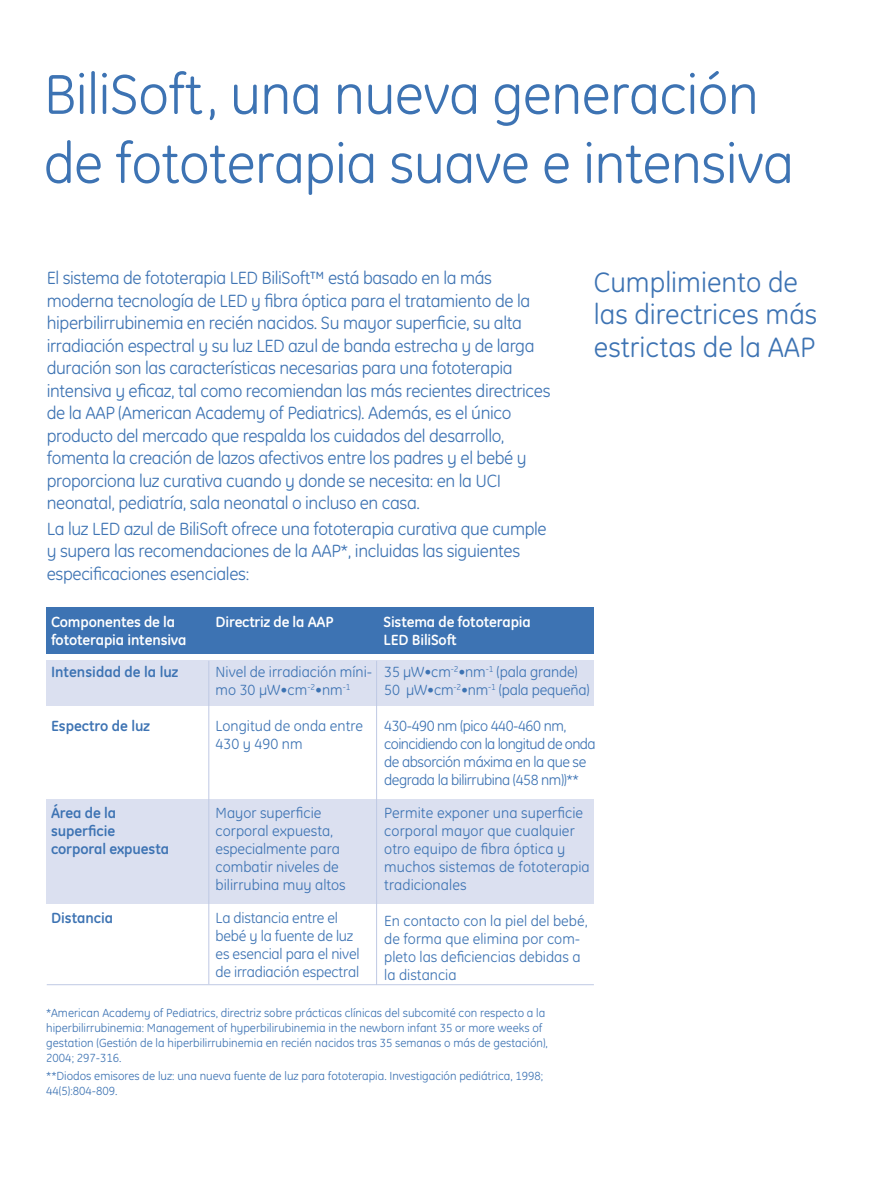
<style>
.page{position:relative;width:893px;height:1191px;background:#fff}
.page>*{position:absolute;margin:0;border:0;box-sizing:border-box;transform-origin:0 0}
.t1{font:57px/69px "GE Inspira";letter-spacing:-.01em;color:#3d73b3}
.t2{font:28.5px/32.2px "GE Inspira";color:#3d73b3}
.t3{font:18px/22.5px "GE Inspira";letter-spacing:-.02em;color:#3d73b3}
.t4{font:15px/18px "GE Inspira";color:#3d73b3}
.t5{font:15px/18px "GE Inspira";letter-spacing:-.03em;color:#3d73b3}
.t6{font:700 15px/18px "GE Inspira";letter-spacing:-.01em;color:#fff}
.t7{font:700 15px/18px "GE Inspira";color:#3d73b3}
.t8{font:12px/15px "GE Inspira";color:#3d73b3}
</style>
<div class="page">
<div style="left:47px;top:799px;width:547px;height:104px;background:#dbe0f0"></div>
<div style="left:47px;top:660px;width:547px;height:46px;background:#dbe0f0"></div>
<div style="left:47px;top:607px;width:547px;height:46px;background:#3d73b3"></div>
<hr style="left:376px;top:661px;width:1px;height:324px;background:#bfc9e4">
<hr style="left:47px;top:984px;width:547px;height:1px;background:#bfc9e4">
<hr style="left:209px;top:661px;width:1px;height:323px;background:#bfc9e4">
<h1 class="t1" style="left:44px;top:60px;width:752px">BiliSoft, una nueva generación de fototerapia suave e intensiva</h1>
<p class="t3" style="left:47px;top:267px;width:505px">El sistema de fototerapia LED BiliSoft™ está basado en la más moderna tecnología de LED y fibra óptica para el tratamiento de la hiperbilirrubinemia en recién nacidos. Su mayor superficie, su alta irradiación espectral y su luz LED azul de banda estrecha y de larga duración son las características necesarias para una fototerapia intensiva y eficaz, tal como recomiendan las más recientes directrices de la AAP (American Academy of Pediatrics). Además, es el único producto del mercado que respalda los cuidados del desarrollo, fomenta la creación de lazos afectivos entre los padres y el bebé y proporciona luz curativa cuando y donde se necesita: en la UCI neonatal, pediatría, sala neonatal o incluso en casa.</p>
<p class="t3" style="left:47px;top:517px;width:501px">La luz LED azul de BiliSoft ofrece una fototerapia curativa que cumple y supera las recomendaciones de la AAP*, incluidas las siguientes especificaciones esenciales:</p>
<h2 class="t2" style="left:594px;top:266px;width:225px">Cumplimiento de las directrices más estrictas de la AAP</h2>
<p class="t6" style="left:51px;top:613px;width:137px">Componentes de la fototerapia intensiva</p>
<p class="t7" style="left:51px;top:663px;width:129px">Intensidad de la luz</p>
<p class="t7" style="left:51px;top:717px;width:100px">Espectro de luz</p>
<p class="t7" style="left:51px;top:804px;width:120px">Área de la superficie corporal expuesta</p>
<p class="t7" style="left:51px;top:909px;width:64px">Distancia</p>
<p class="t6" style="left:216px;top:613px;width:120px">Directriz de la AAP</p>
<p class="t6" style="left:384px;top:613px;width:149px">Sistema de fototerapia<br>LED BiliSoft</p>
<p class="t4" style="left:384px;top:663px;width:207px">35 μW•cm<sup>-2</sup>•nm<sup>-1</sup> (pala grande)<br>50 μW•cm<sup>-2</sup>•nm<sup>-1</sup> (pala pequeña)</p>
<p class="t5" style="left:384px;top:717px;width:213px">430-490 nm (pico 440-460 nm, coincidiendo con la longitud de onda de absorción máxima en la que se degrada la bilirrubina (458 nm))**</p>
<p class="t4" style="left:384px;top:804px;width:207px">Permite exponer una superficie corporal mayor que cualquier otro equipo de fibra óptica y muchos sistemas de fototerapia tradicionales</p>
<p class="t4" style="left:384px;top:912px;width:205px">En contacto con la piel del bebé, de forma que elimina por com&shy;pleto las deficiencias debidas a la distancia</p>
<p class="t4" style="left:216px;top:663px;width:158px">Nivel de irradiación míni&shy;mo 30 μW•cm<sup>-2</sup>•nm<sup>-1</sup></p>
<p class="t4" style="left:216px;top:717px;width:149px">Longitud de onda entre<br>430 y 490 nm</p>
<p class="t4" style="left:216px;top:804px;width:132px">Mayor superficie corporal expuesta, especialmente para combatir niveles de bilirrubina muy altos</p>
<p class="t4" style="left:216px;top:909px;width:145px">La distancia entre el bebé y la fuente de luz es esencial para el nivel de irradiación espectral</p>
<p class="t8" style="left:46px;top:1005px;width:503px">*American Academy of Pediatrics, directriz sobre prácticas clínicas del subcomité con respecto a la hiperbilirrubinemia: Management of hyperbilirubinemia in the newborn infant 35 or more weeks of gestation (Gestión de la hiperbilirrubinemia en recién nacidos tras 35 semanas o más de gestación), 2004; 297-316.</p>
<p class="t8" style="left:46px;top:1068px;width:499px">**Diodos emisores de luz: una nueva fuente de luz para fototerapia. Investigación pediátrica, 1998;<br>44(5):804-809.</p>
</div>
